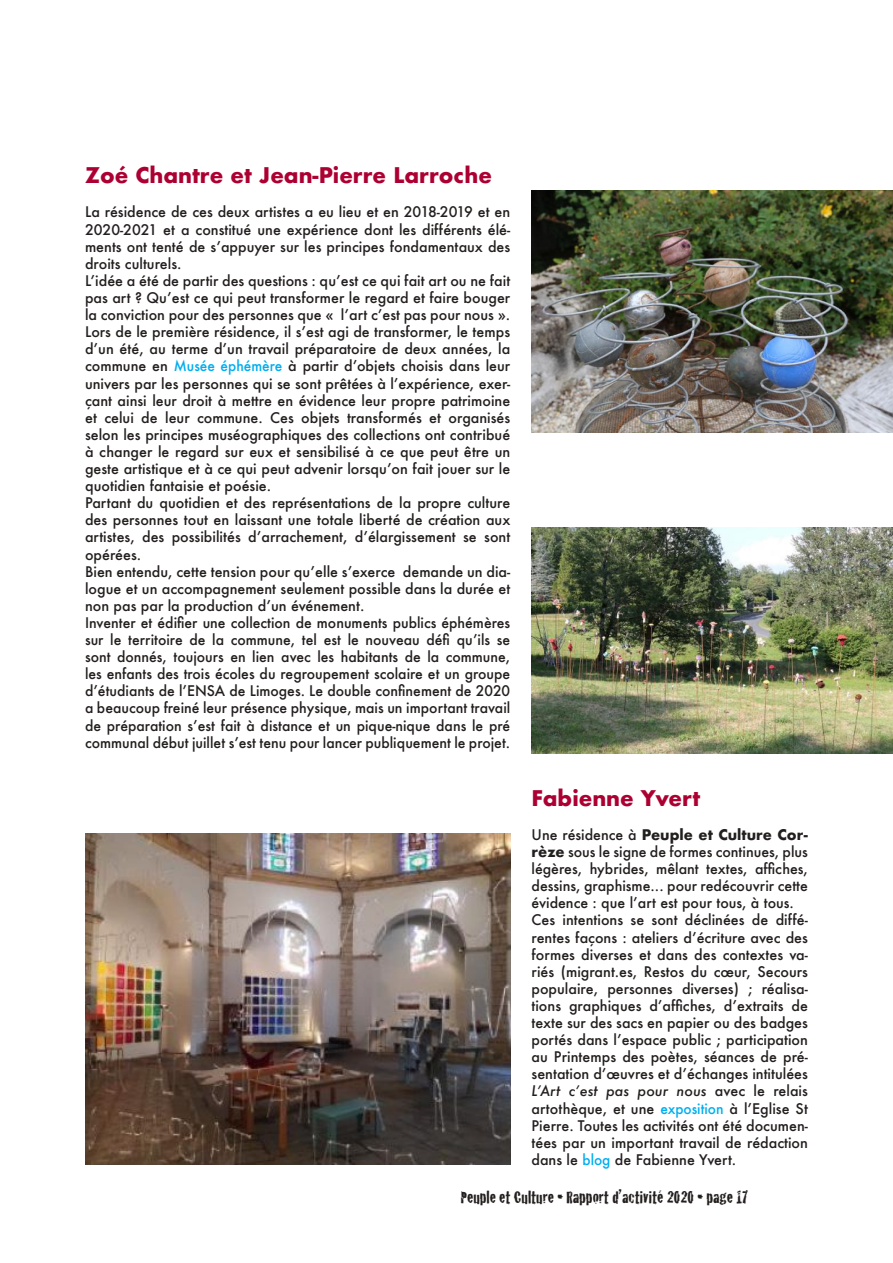
<style>
.page{position:relative;width:893px;height:1263px;background:#fff}
.page>*{position:absolute;margin:0;border:0;box-sizing:border-box;transform-origin:0 0}
.t1{font:700 21px "Futura";color:#ad0032}
.t2{font:18px "Cracked";color:#241f1f}
.t3{font:500 14.25px/17.1px "Futura";color:#241f1f}
.s1{color:#00aeef}
.s2{font-weight:700}
.s3{font-style:italic}
</style>
<div class="page">
<img style="left:531px;top:190px;width:362px;height:242px">
<img style="left:531px;top:527px;width:362px;height:227px">
<img style="left:85px;top:833px;width:425px;height:332px">
<h1 class="t1" style="left:85px;top:160px;width:408px">Zoé Chantre et Jean-Pierre Larroche</h1>
<p class="t3" style="left:85px;top:203px;width:427px">La résidence de ces deux artistes a eu lieu et en 2018-2019 et en 2020-2021 et a constitué une expérience dont les différents élé&shy;ments ont tenté de s’appuyer sur les principes fondamentaux des droits culturels.<br>L’idée a été de partir des questions : qu’est ce qui fait art ou ne fait pas art ? Qu’est ce qui peut transformer le regard et faire bouger la conviction pour des personnes que « l’art c’est pas pour nous ».<br>Lors de le première résidence, il s’est agi de transformer, le temps d’un été, au terme d’un travail préparatoire de deux années, la commune en <span class="s1">Musée éphémère</span> à partir d’objets choisis dans leur univers par les personnes qui se sont prêtées à l’expérience, exer&shy;çant ainsi leur droit à mettre en évidence leur propre patrimoine et celui de leur commune. Ces objets transformés et organisés selon les principes muséographiques des collections ont contribué à changer le regard sur eux et sensibilisé à ce que peut être un geste artistique et à ce qui peut advenir lorsqu’on fait jouer sur le quotidien fantaisie et poésie.<br>Partant du quotidien et des représentations de la propre culture des personnes tout en laissant une totale liberté de création aux artistes, des possibilités d’arrachement, d’élargissement se sont opérées.<br>Bien entendu, cette tension pour qu’elle s’exerce demande un dia&shy;logue et un accompagnement seulement possible dans la durée et non pas par la production d’un événement.<br>Inventer et édifier une collection de monuments publics éphémères sur le territoire de la commune, tel est le nouveau défi qu’ils se sont donnés, toujours en lien avec les habitants de la commune, les enfants des trois écoles du regroupement scolaire et un groupe d’étudiants de l’ENSA de Limoges. Le double confinement de 2020 a beaucoup freiné leur présence physique, mais un important travail de préparation s’est fait à distance et un pique-nique dans le pré communal début juillet s’est tenu pour lancer publiquement le projet.</p>
<h1 class="t1" style="left:531px;top:783px;width:170px">Fabienne Yvert</h1>
<p class="t3" style="left:531px;top:826px;width:278px">Une résidence à <span class="s2">Peuple et Culture Cor&shy;rèze</span> sous le signe de formes continues, plus légères, hybrides, mêlant textes, affiches, dessins, graphisme... pour redécouvrir cette évidence : que l’art est pour tous, à tous.<br>Ces intentions se sont déclinées de diffé&shy;rentes façons : ateliers d’écriture avec des formes diverses et dans des contextes va&shy;riés (migrant.es, Restos du cœur, Secours populaire, personnes diverses) ; réalisa&shy;tions graphiques d’affiches, d’extraits de texte sur des sacs en papier ou des badges portés dans l’espace public ; participation au Printemps des poètes, séances de pré&shy;sentation d’œuvres et d’échanges intitulées <span class="s3">L’Art c’est pas pour nous</span> avec le relais artothèque, et une <span class="s1">exposition</span> à l’Eglise St Pierre. Toutes les activités ont été documen&shy;tées par un important travail de rédaction dans le <span class="s1">blog</span> de Fabienne Yvert.</p>
<p class="t2" style="left:461px;top:1183px;width:289px">Peuple et Culture • Rapport d’activité 2020 • page 17</p>
</div>
